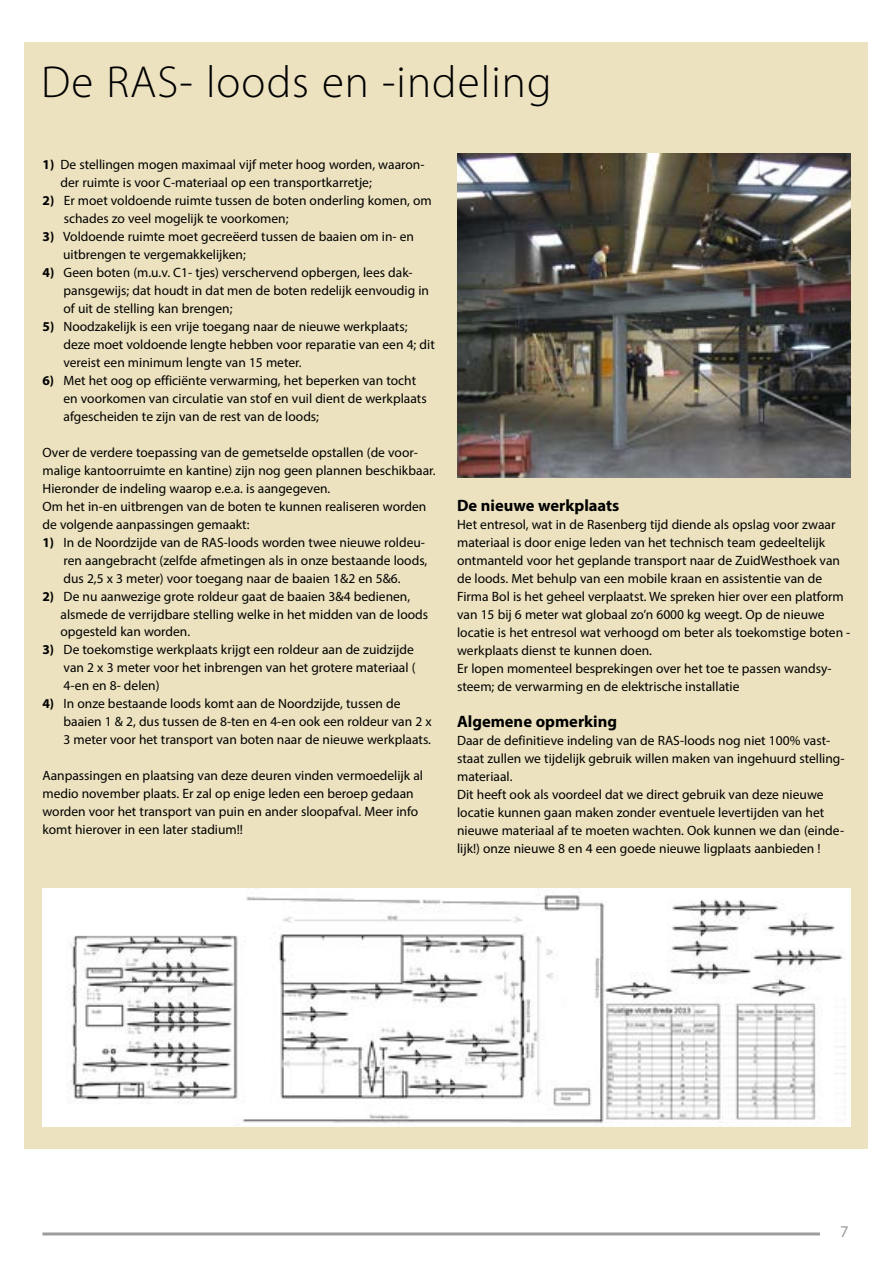
<style>
.page{position:relative;width:893px;height:1263px;background:#fff}
.page>*{position:absolute;margin:0;border:0;box-sizing:border-box;transform-origin:0 0}
.t1{font:300 45px "Myriad Pro";letter-spacing:.025em;color:#000}
.t2{font:700 16.5px "Myriad Pro";color:#000}
.t3{font:16.5px "Myriad Pro";color:#9d9d9c}
.t4{font:13.5px/18px "Myriad Pro";color:#000}
.s1{font-weight:700}
</style>
<div class="page">
<hr style="left:43px;top:1232px;width:777px;height:3px;background:#9d9d9c">
<div style="left:25px;top:43px;width:843px;height:1106px;background:#ece2bf"></div>
<img style="left:43px;top:889px;width:807px;height:237px">
<img style="left:457px;top:154px;width:393px;height:324px">
<h1 class="t1" style="left:41px;top:54px;width:512px">De RAS- loods en -indeling</h1>
<p class="t4" style="left:60px;top:155px;width:366px;text-indent:-18px"><span class="s1">1)</span> De stellingen mogen maximaal vijf meter hoog worden, waaron&shy;der ruimte is voor C-materiaal op een transportkarretje;</p>
<p class="t4" style="left:64px;top:191px;width:370px;text-indent:-21px"><span class="s1">2)</span> Er moet voldoende ruimte tussen de boten onderling komen, om schades zo veel mogelijk te voorkomen;</p>
<p class="t4" style="left:63px;top:227px;width:352px;text-indent:-21px"><span class="s1">3)</span> Voldoende ruimte moet gecreëerd tussen de baaien om in- en uitbrengen te vergemakkelijken;</p>
<p class="t4" style="left:64px;top:263px;width:367px;text-indent:-21px"><span class="s1">4)</span> Geen boten (m.u.v. C1- tjes) verschervend opbergen, lees dak&shy;pansgewijs; dat houdt in dat men de boten redelijk eenvoudig in of uit de stelling kan brengen;</p>
<p class="t4" style="left:64px;top:317px;width:373px;text-indent:-21px"><span class="s1">5)</span> Noodzakelijk is een vrije toegang naar de nieuwe werkplaats; deze moet voldoende lengte hebben voor reparatie van een 4; dit vereist een minimum lengte van 15 meter.</p>
<p class="t4" style="left:64px;top:371px;width:365px;text-indent:-21px"><span class="s1">6)</span> Met het oog op efficiënte verwarming, het beperken van tocht en voorkomen van circulatie van stof en vuil dient de werkplaats afgescheiden te zijn van de rest van de loods;</p>
<p class="t4" style="left:42px;top:443px;width:395px">Over de verdere toepassing van de gemetselde opstallen (de voor&shy;malige kantoorruimte en kantine) zijn nog geen plannen beschikbaar.<br>Hieronder de indeling waarop e.e.a. is aangegeven.<br>Om het in-en uitbrengen van de boten te kunnen realiseren worden de volgende aanpassingen gemaakt:</p>
<p class="t4" style="left:63px;top:533px;width:365px;text-indent:-21px"><span class="s1">1)</span> In de Noordzijde van de RAS-loods worden twee nieuwe roldeu&shy;ren aangebracht (zelfde afmetingen als in onze bestaande loods, dus 2,5 x 3 meter) voor toegang naar de baaien 1&amp;2 en 5&amp;6.</p>
<p class="t4" style="left:60px;top:587px;width:369px;text-indent:-18px"><span class="s1">2)</span> De nu aanwezige grote roldeur gaat de baaien 3&amp;4 bedienen, alsmede de verrijdbare stelling welke in het midden van de loods opgesteld kan worden.</p>
<p class="t4" style="left:64px;top:641px;width:353px;text-indent:-21px"><span class="s1">3)</span> De toekomstige werkplaats krijgt een roldeur aan de zuidzijde van 2 x 3 meter voor het inbrengen van het grotere materiaal (<br>4-en en 8- delen)</p>
<p class="t4" style="left:63px;top:695px;width:370px;text-indent:-21px"><span class="s1">4)</span> In onze bestaande loods komt aan de Noordzijde, tussen de baaien 1 &amp; 2, dus tussen de 8-ten en 4-en ook een roldeur van 2 x<br>3 meter voor het transport van boten naar de nieuwe werkplaats.</p>
<p class="t4" style="left:42px;top:767px;width:382px">Aanpassingen en plaatsing van deze deuren vinden vermoedelijk al medio november plaats. Er zal op enige leden een beroep gedaan worden voor het transport van puin en ander sloopafval. Meer info komt hierover in een later stadium!!</p>
<p class="t2" style="left:457px;top:494px;width:164px">De nieuwe werkplaats</p>
<p class="t4" style="left:457px;top:515px;width:395px">Het entresol, wat in de Rasenberg tijd diende als opslag voor zwaar materiaal is door enige leden van het technisch team gedeeltelijk ontmanteld voor het geplande transport naar de ZuidWesthoek van de loods. Met behulp van een mobile kraan en assistentie van de Firma Bol is het geheel verplaatst. We spreken hier over een platform van 15 bij 6 meter wat globaal zo’n 6000 kg weegt. Op de nieuwe locatie is het entresol wat verhoogd om beter als toekomstige boten - werkplaats dienst te kunnen doen.<br>Er lopen momenteel besprekingen over het toe te passen wandsy&shy;steem; de verwarming en de elektrische installatie</p>
<p class="t2" style="left:457px;top:710px;width:162px">Algemene opmerking</p>
<p class="t4" style="left:457px;top:731px;width:389px">Daar de definitieve indeling van de RAS-loods nog niet 100% vast&shy;staat zullen we tijdelijk gebruik willen maken van ingehuurd stelling&shy;materiaal.<br>Dit heeft ook als voordeel dat we direct gebruik van deze nieuwe locatie kunnen gaan maken zonder eventuele levertijden van het nieuwe materiaal af te moeten wachten. Ook kunnen we dan (einde&shy;lijk!) onze nieuwe 8 en 4 een goede nieuwe ligplaats aanbieden !</p>
<p class="t3" style="left:840px;top:1221px;width:10px">7</p>
</div>
